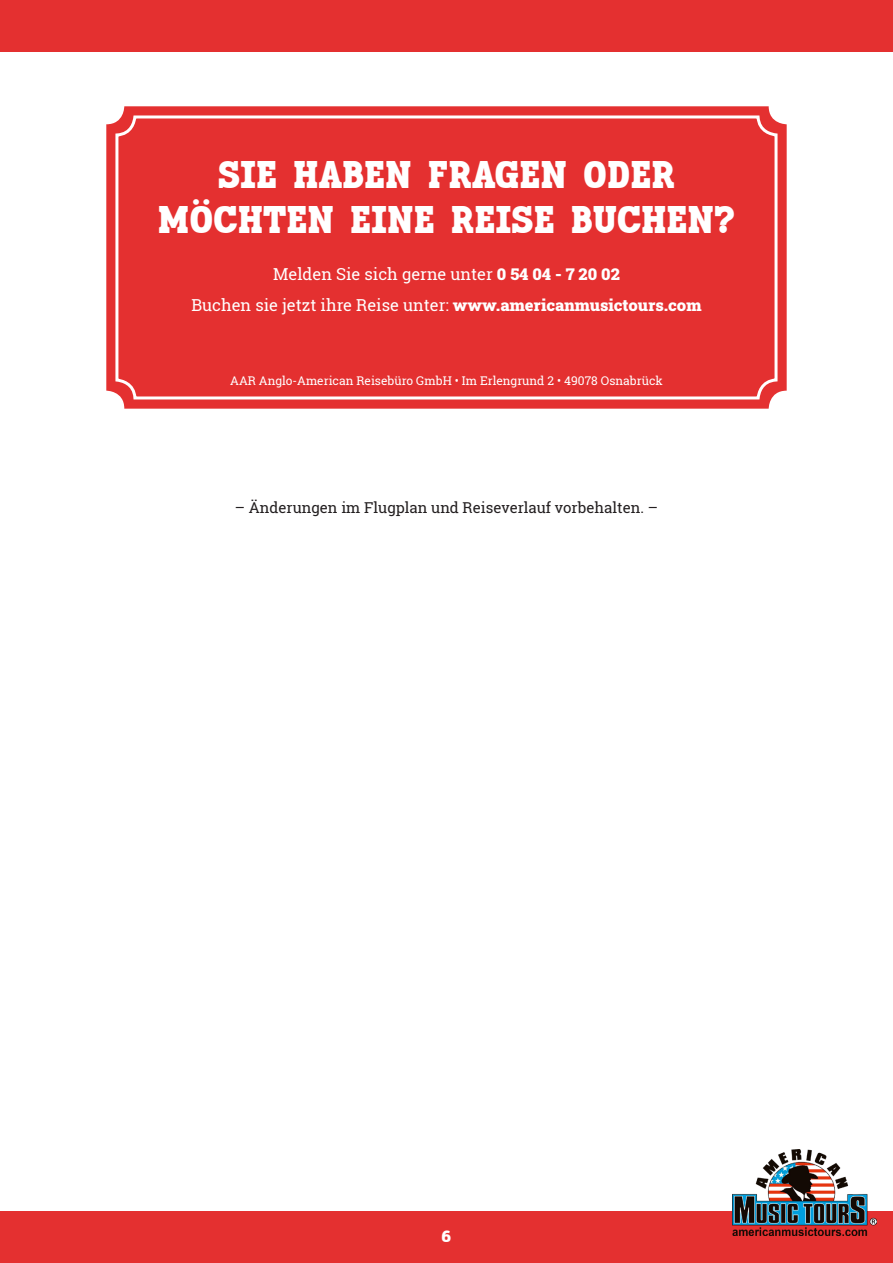
<style>
.page{position:relative;width:893px;height:1263px;background:#fff}
.page>*{position:absolute;margin:0;border:0;box-sizing:border-box;transform-origin:0 0}
.t1{font:36px/45px "Faltige";color:#fff;text-align:center}
.t2{font:16.5px "Roboto Slab";color:#fff}
.t3{font:15px "Roboto Slab";color:#231f20}
.t4{font:15px "Faltige";color:#fff}
.t5{font:12px "Roboto Slab";color:#fff}
.s1{font-weight:900}
</style>
<div class="page">
<div style="left:0;top:1211px;width:893px;height:52px;background:#e43030"></div>
<div style="left:0;top:0;width:893px;height:51px;background:#e43030"></div>
<img style="left:732px;top:1149px;width:144px;height:86px">
<div style="left:106px;top:106px;width:681px;height:303px;background:#e43030;border-radius:18px"></div>
<div style="left:115px;top:115px;width:662px;height:284px;border:3px solid #fff;border-radius:18px"></div>
<p class="t1" style="left:158px;top:151px;width:579px">SIE HABEN FRAGEN ODER<br>MÖCHTEN EINE REISE BUCHEN?</p>
<p class="t2" style="left:273px;top:263px;width:348px">Melden Sie sich gerne unter <span class="s1">0 54 04 - 7 20 02</span></p>
<p class="t2" style="left:191px;top:294px;width:512px">Buchen sie jetzt ihre Reise unter: <span class="s1">www.americanmusictours.com</span></p>
<p class="t5" style="left:230px;top:372px;width:434px">AAR Anglo-American Reisebüro GmbH • Im Erlengrund 2 • 49078 Osnabrück</p>
<p class="t3" style="left:235px;top:497px;width:425px">– Änderungen im Flugplan und Reiseverlauf vorbehalten. –</p>
<p class="t4" style="left:442px;top:1226px;width:11px">6</p>
</div>
